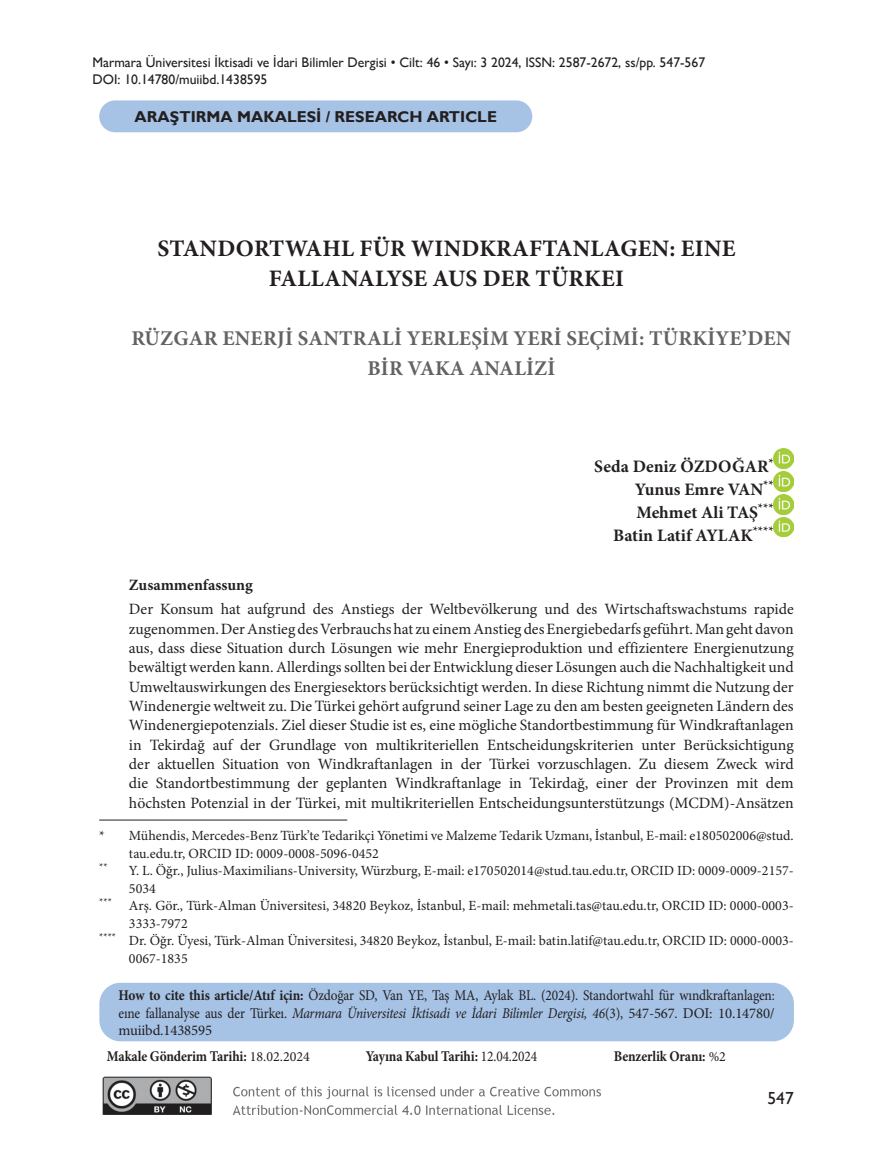
<style>
.page{position:relative;width:893px;height:1166px;background:#fff}
.page>*{position:absolute;margin:0;border:0;box-sizing:border-box;transform-origin:0 0}
.t1{font:700 23.62px/29.9px "Minion Pro";letter-spacing:.01em;color:#231f20;text-align:center}
.t2{font:700 21px/29.8px "Minion Pro";letter-spacing:.01em;color:#636366;text-align:center}
.t3{font:700 17.5px/22.8px "Minion Pro";color:#231f20;text-align:right}
.t4{font:17.5px "Gill Sans TR";color:#231f20}
.t5{font:15.75px/19.2px "Minion Pro";color:#231f20;text-align:justify}
.t6{font:700 15.75px "Gill Sans TR";color:#231f20}
.t7{font:700 15.75px "Minion Pro";color:#231f20}
.t8{font:14.88px/17.5px "Minion Pro";letter-spacing:-.01em;color:#231f20;text-align:justify;scale:.9 1}
.t9{font:700 14.88px "Minion Pro";letter-spacing:-.01em;color:#231f20;scale:.9 1}
.t10{font:14px/17.5px "Minion Pro";color:#231f20}
.t11{font:14px/17.5px "Gill Sans TR";color:#231f20}
.t12{font:10.5px "Minion Pro";color:#231f20}
.s1{font-weight:700}
.s2{font-style:italic}
.s3{font-weight:400;font-size:14px}
.s4{font-weight:400}
</style>
<div class="page">
<img style="left:102px;top:1076px;width:499px;height:39px">
<div style="left:99px;top:983px;width:695px;height:58px;background:#a6c3e6;border-radius:21px"></div>
<div style="left:99px;top:100px;width:433px;height:32px;background:#a6c3e6;border-radius:16px"></div>
<img style="left:774px;top:448px;width:20px;height:20px">
<img style="left:774px;top:471px;width:20px;height:20px">
<img style="left:774px;top:494px;width:20px;height:20px">
<img style="left:774px;top:517px;width:20px;height:20px">
<hr style="left:99px;top:820px;width:248px;height:1px;background:#231f20">
<p class="t11" style="left:93px;top:53px;width:614px">Marmara Üniversitesi İktisadi ve İdari Bilimler Dergisi • Cilt: 46 • Sayı: 3 2024, ISSN: 2587-2672, ss/pp. 547-567<br>DOI: 10.14780/muiibd.1438595</p>
<p class="t6" style="left:135px;top:107px;width:364px">ARAŞTIRMA MAKALESİ / RESEARCH ARTICLE</p>
<h1 class="t1" style="left:157px;top:233px;width:580px">STANDORTWAHL FÜR WINDKRAFTANLAGEN: EINE<br>FALLANALYSE AUS DER TÜRKEI</h1>
<h2 class="t2" style="left:131px;top:323px;width:662px">RÜZGAR ENERJİ SANTRALİ YERLEŞİM YERİ SEÇİMİ: TÜRKİYE’DEN<br>BİR VAKA ANALİZİ</h2>
<p class="t3" style="left:586px;top:455px;width:189px"><sup>1</sup>Seda Deniz ÖZDOĞAR<sup>*<br></sup>Yunus Emre VAN<sup>**<br></sup>Mehmet Ali TAŞ<sup>***<br></sup>Batin Latif AYLAK<sup>****</sup></p>
<p class="t7" style="left:129px;top:574px;width:125px">Zusammenfassung</p>
<p class="t5" style="left:129px;top:600px;width:666px">Der Konsum hat aufgrund des Anstiegs der Weltbevölkerung und des Wirtschaftswachstums rapide zugenommen. Der Anstieg des Verbrauchs hat zu einem Anstieg des Energiebedarfs geführt. Man geht davon aus, dass diese Situation durch Lösungen wie mehr Energieproduktion und effizientere Energienutzung bewältigt werden kann. Allerdings sollten bei der Entwicklung dieser Lösungen auch die Nachhaltigkeit und Umweltauswirkungen des Energiesektors berücksichtigt werden. In diese Richtung nimmt die Nutzung der Windenergie weltweit zu. Die Türkei gehört aufgrund seiner Lage zu den am besten geeigneten Ländern des Windenergiepotenzials. Ziel dieser Studie ist es, eine mögliche Standortbestimmung für Windkraftanlagen in Tekirdağ auf der Grundlage von multikriteriellen Entscheidungskriterien unter Berücksichtigung der aktuellen Situation von Windkraftanlagen in der Türkei vorzuschlagen. Zu diesem Zweck wird die Standortbestimmung der geplanten Windkraftanlage in Tekirdağ, einer der Provinzen mit dem höchsten Potenzial in der Türkei, mit multikriteriellen Entscheidungsunterstützungs (MCDM)-Ansätzen</p>
<p class="t10" style="left:129px;top:827px;width:666px;text-indent:-30px">* Mühendis, Mercedes-Benz Türk’te Tedarikçi Yönetimi ve Malzeme Tedarik Uzmanı, İstanbul, E-mail: e180502006@stud. tau.edu.tr, ORCID ID: 0009-0008-5096-0452</p>
<p class="t12" style="left:99px;top:860px;width:10px">**</p>
<p class="t10" style="left:129px;top:862px;width:666px">Y. L. Öğr., Julius-Maximilians-University, Würzburg, E-mail: e170502014@stud.tau.edu.tr, ORCID ID: 0009-0009-2157-</p>
<p class="t10" style="left:129px;top:879px;width:28px">5034</p>
<p class="t10" style="left:99px;top:897px;width:696px"><sup>***</sup> Arş. Gör., Türk-Alman Üniversitesi, 34820 Beykoz, İstanbul, E-mail: mehmetali.tas@tau.edu.tr, ORCID ID: 0000-0003-</p>
<p class="t10" style="left:129px;top:914px;width:60px">3333-7972</p>
<p class="t10" style="left:99px;top:932px;width:696px"><sup>****</sup> Dr. Öğr. Üyesi, Türk-Alman Üniversitesi, 34820 Beykoz, İstanbul, E-mail: batin.latif@tau.edu.tr, ORCID ID: 0000-0003-</p>
<p class="t10" style="left:129px;top:949px;width:60px">0067-1835</p>
<p class="t8" style="left:118px;top:986px;width:731px"><span class="s1">How to cite this article/Atıf için:</span> Özdoğar SD, Van YE, Taş MA, Aylak BL. (2024). Standortwahl für wındkraftanlagen: eıne fallanalyse aus der Türkeı. <span class="s2">Marmara Üniversitesi İktisadi ve İdari Bilimler Dergisi, 46</span>(3), 547-567. DOI: 10.14780/ muiibd.1438595</p>
<p class="t9" style="left:107px;top:1046px;width:227px">Makale Gönderim Tarihi: <span class="s3">18.02.2024</span></p>
<p class="t9" style="left:366px;top:1046px;width:192px">Yayına Kabul Tarihi: <span class="s4">12.04.2024</span></p>
<p class="t9" style="left:614px;top:1046px;width:126px">Benzerlik Oranı: <span class="s3">%2</span></p>
<p class="t4" style="left:767px;top:1087px;width:28px">547</p>
</div>
